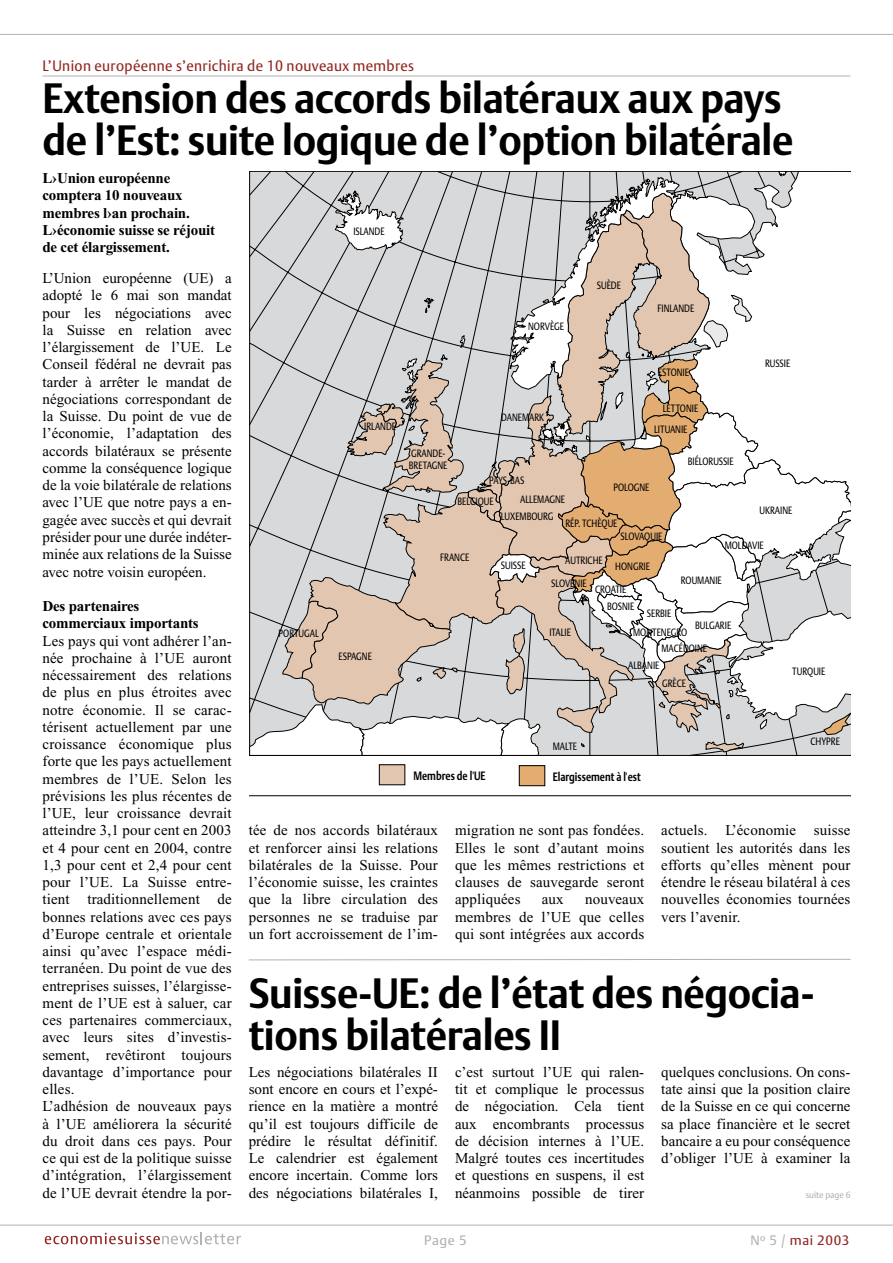
<style>
.page{position:relative;width:893px;height:1263px;background:#fff}
.page>*{position:absolute;margin:0;border:0;box-sizing:border-box;transform-origin:0 0}
._01_Haupt-Titel{font:700 42px/42px "DTL Argo T";letter-spacing:-.01em;color:#000;scale:.95 1}
._05_Grundtext_Grundlinenraster{font:15px/17.2px "Times New Roman";letter-spacing:.01em;color:#000;text-align:justify}
._04_Lead{font:700 15px/17.2px "Times New Roman";letter-spacing:-.015em;color:#000}
.alt_9_Rubriktitel{font:15px "DTL Argo T";letter-spacing:.025em;color:#932823;scale:.95 1}
.alt_4_Zwischentitel{font:700 15px/17.2px "Times New Roman";letter-spacing:-.015em;color:#000}
.t1{font:13.5px "DTL Argo T";letter-spacing:.05em;color:#932823}
.t2{font:13.5px "DTL Argo T";color:#b2b1b3}
.t3{font:700 12px "DTL Argo T";color:#000;scale:.8 1}
.t4{font:10.5px/12px "DTL Argo T";color:#000;scale:.8 1}
.alt_8_Kontaktschrift{font:9px "DTL Argo T";color:#b2b1b3;scale:.95 1}
.s1{color:#b2b1b3}
</style>
<div class="page">
<hr style="left:0;top:34px;width:893px;height:1px;background:#b2b1b3">
<hr style="left:0;top:1225px;width:893px;height:1px;background:#b2b1b3">
<svg style="left:45px;top:1232px;width:196px;height:12px"></svg>
<hr style="left:43px;top:76px;width:807px;height:1px;background:#b2b1b3">
<svg style="left:248px;top:958px;width:603px;height:3px"></svg>
<svg style="left:250px;top:171px;width:600px;height:585px"></svg>
<div style="left:379px;top:765px;width:26px;height:20px;background:#e2c6b0"></div>
<div style="left:379px;top:764px;width:26px;height:21px;border:1px solid #000"></div>
<div style="left:519px;top:766px;width:26px;height:20px;background:#e3ac70"></div>
<div style="left:519px;top:765px;width:26px;height:21px;border:1px solid #000"></div>
<hr style="left:250px;top:795px;width:600px;height:1px;background:#000">
<p class="alt_9_Rubriktitel" style="left:43px;top:57px;width:393px">L’Union européenne s’enrichira de 10 nouveaux membres</p>
<p class="_01_Haupt-Titel" style="left:43px;top:77px;width:792px">Extension des accords bilatéraux aux pays de l’Est: suite logique de l’option bilatérale</p>
<p class="_04_Lead" style="left:43px;top:170px;width:174px">L›Union européenne comptera 10 nouveaux membres l›an prochain.<br>L›économie suisse se réjouit de cet élargissement.</p>
<p class="_05_Grundtext_Grundlinenraster" style="left:43px;top:270px;width:191px">L’Union européenne (UE) a adopté le 6 mai son mandat pour les négociations avec la Suisse en relation avec l’élargissement de l’UE. Le Conseil fédéral ne devrait pas tarder à arrêter le mandat de négociations correspondant de la Suisse. Du point de vue de l’économie, l’adaptation des accords bilatéraux se présente comme la conséquence logique de la voie bilatérale de relations avec l’UE que notre pays a en&shy;gagée avec succès et qui devrait présider pour une durée indéter&shy;minée aux relations de la Suisse avec notre voisin européen.</p>
<p class="alt_4_Zwischentitel" style="left:43px;top:597px;width:158px">Des partenaires commerciaux importants</p>
<p class="_05_Grundtext_Grundlinenraster" style="left:43px;top:632px;width:191px">Les pays qui vont adhérer l’an&shy;née prochaine à l’UE auront nécessairement des relations de plus en plus étroites avec notre économie. Il se carac&shy;térisent actuellement par une croissance économique plus forte que les pays actuellement membres de l’UE. Selon les prévisions les plus récentes de l’UE, leur croissance devrait atteindre 3,1 pour cent en 2003 et 4 pour cent en 2004, contre 1,3 pour cent et 2,4 pour cent pour l’UE. La Suisse entre&shy;tient traditionnellement de bonnes relations avec ces pays d’Europe centrale et orientale ainsi qu’avec l’espace médi&shy;terranéen. Du point de vue des entreprises suisses, l’élargisse&shy;ment de l’UE est à saluer, car ces partenaires commerciaux, avec leurs sites d’investis&shy;sement, revêtiront toujours davantage d’importance pour elles.</p>
<p class="_05_Grundtext_Grundlinenraster" style="left:43px;top:1098px;width:191px">L’adhésion de nouveaux pays à l’UE améliorera la sécurité du droit dans ces pays. Pour ce qui est de la politique suisse d’intégration, l’élargissement de l’UE devrait étendre la por-</p>
<p class="t4" style="left:279px;top:627px;width:52px">PORTUGAL</p>
<p class="t4" style="left:353px;top:226px;width:41px">ISLANDE</p>
<p class="t4" style="left:364px;top:420px;width:41px">IRLANDE</p>
<p class="t4" style="left:338px;top:651px;width:43px">ESPAGNE</p>
<p class="t4" style="left:528px;top:320px;width:46px">NORVÈGE</p>
<p class="t4" style="left:597px;top:279px;width:32px">SUÈDE</p>
<p class="t4" style="left:657px;top:302px;width:48px">FINLANDE</p>
<p class="t4" style="left:658px;top:366px;width:40px">ESTONIE</p>
<p class="t4" style="left:765px;top:357px;width:33px">RUSSIE</p>
<p class="t4" style="left:409px;top:447px;width:50px">GRANDE-<br>BRETAGNE</p>
<p class="t4" style="left:501px;top:411px;width:56px">DANEMARK</p>
<p class="t4" style="left:457px;top:469px;width:85px;line-height:21.1px;text-indent:32px">PAYS-BAS<br>BELGIQUE</p>
<p class="t4" style="left:520px;top:493px;width:58px">ALLEMAGNE</p>
<p class="t4" style="left:663px;top:402px;width:46px">LETTONIE</p>
<p class="t4" style="left:654px;top:423px;width:43px">LITUANIE</p>
<p class="t4" style="left:613px;top:481px;width:47px">POLOGNE</p>
<p class="t4" style="left:688px;top:455px;width:59px">BIÉLORUSSIE</p>
<p class="t4" style="left:501px;top:511px;width:67px">LUXEMBOURG</p>
<p class="t4" style="left:565px;top:517px;width:67px">RÉP. TCHÈQUE</p>
<p class="t4" style="left:759px;top:504px;width:43px">UKRAINE</p>
<p class="t4" style="left:621px;top:530px;width:54px">SLOVAQUIE</p>
<p class="t4" style="left:725px;top:539px;width:50px">MOLDAVIE</p>
<p class="t4" style="left:440px;top:551px;width:38px">FRANCE</p>
<p class="t4" style="left:501px;top:559px;width:32px">SUISSE</p>
<p class="t4" style="left:565px;top:554px;width:48px">AUTRICHE</p>
<p class="t4" style="left:615px;top:560px;width:45px">HONGRIE</p>
<p class="t4" style="left:551px;top:577px;width:46px">SLOVÉNIE</p>
<p class="t4" style="left:549px;top:626px;width:28px">ITALIE</p>
<p class="t4" style="left:681px;top:575px;width:53px">ROUMANIE</p>
<p class="t4" style="left:695px;top:619px;width:47px">BULGARIE</p>
<p class="t4" style="left:595px;top:583px;width:41px">CROATIE</p>
<p class="t4" style="left:607px;top:600px;width:35px">BOSNIE</p>
<p class="t4" style="left:647px;top:607px;width:32px">SERBIE</p>
<p class="t4" style="left:633px;top:626px;width:69px">MONTENEGRO</p>
<p class="t4" style="left:661px;top:642px;width:59px">MACÉDOINE</p>
<p class="t4" style="left:628px;top:659px;width:41px">ALBANIE</p>
<p class="t4" style="left:662px;top:677px;width:32px">GRÈCE</p>
<p class="t4" style="left:792px;top:665px;width:43px">TURQUIE</p>
<p class="t3" style="left:413px;top:768px;width:92px">Membres de l'UE</p>
<p class="t4" style="left:553px;top:740px;width:32px">MALTE</p>
<p class="t3" style="left:553px;top:769px;width:112px">Elargissement à l'est</p>
<p class="t4" style="left:810px;top:735px;width:38px">CHYPRE</p>
<p class="_05_Grundtext_Grundlinenraster" style="left:249px;top:822px;width:191px">tée de nos accords bilatéraux et renforcer ainsi les relations bilatérales de la Suisse. Pour l’économie suisse, les craintes que la libre circulation des personnes ne se traduise par un fort accroissement de l’im-</p>
<p class="_05_Grundtext_Grundlinenraster" style="left:455px;top:822px;width:191px">migration ne sont pas fondées.<br>Elles le sont d’autant moins que les mêmes restrictions et clauses de sauvegarde seront appliquées</p>
<p class="_05_Grundtext_Grundlinenraster" style="left:455px;top:891px;width:191px;text-indent:130px">nouveaux membres de l’UE que celles qui sont intégrées aux accords</p>
<p class="_05_Grundtext_Grundlinenraster" style="left:542px;top:891px;width:23px">aux</p>
<p class="_05_Grundtext_Grundlinenraster" style="left:661px;top:822px;width:191px">actuels. L’économie suisse soutient les autorités dans les efforts qu’elles mènent pour étendre le réseau bilatéral à ces nouvelles économies tournées vers l’avenir.</p>
<p class="_01_Haupt-Titel" style="left:249px;top:971px;width:597px">Suisse-UE: de l’état des négocia&shy;tions bilatérales II</p>
<p class="_05_Grundtext_Grundlinenraster" style="left:249px;top:1063px;width:191px">Les négociations bilatérales II sont encore en cours et l’expé&shy;rience en la matière a montré qu’il est toujours difficile de prédire le résultat définitif.<br>Le calendrier est également encore incertain. Comme lors des négociations bilatérales I,</p>
<p class="_05_Grundtext_Grundlinenraster" style="left:455px;top:1063px;width:191px">c’est surtout l’UE qui ralen&shy;tit et complique le processus de négociation. Cela tient aux encombrants processus de décision internes à l’UE.<br>Malgré toutes ces incertitudes et questions en suspens, il est néanmoins possible de tirer</p>
<p class="_05_Grundtext_Grundlinenraster" style="left:661px;top:1063px;width:191px">quelques conclusions. On cons&shy;tate ainsi que la position claire de la Suisse en ce qui concerne sa place financière et le secret bancaire a eu pour conséquence d’obliger l’UE à examiner la</p>
<p class="alt_8_Kontaktschrift" style="left:806px;top:1189px;width:49px">suite page 6</p>
<p class="t2" style="left:424px;top:1232px;width:44px">Page 5</p>
<p class="t1" style="left:751px;top:1232px;width:100px"><span class="s1">N</span><sup>o</sup> <span class="s1">5 /</span> mai 2003</p>
</div>
